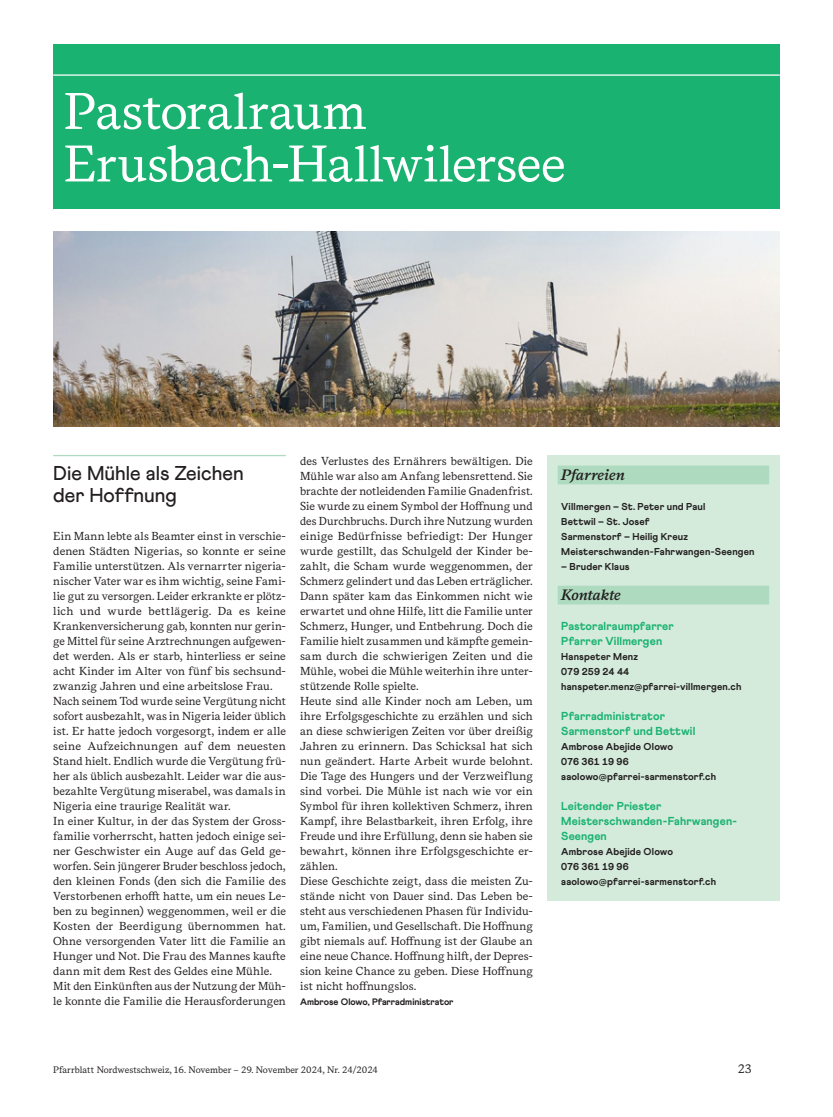
<style>
.page{position:relative;width:833px;height:1117px;background:#fff}
.page>*{position:absolute;margin:0;border:0;box-sizing:border-box;transform-origin:0 0}
.header_pastoral_federation{font:51.25px/52.5px "Messina Serif";letter-spacing:-.015em;color:#fff}
.t1{font:500 20px/22.5px "Athletics";color:#231f20}
.t2{font:italic 600 15px "Messina Serif";letter-spacing:-.005em;color:#231f20}
.t3{font:12.5px "Messina Serif";color:#231f20}
.paragraph{font:11.5px/15px "Messina Serif";color:#231f20;text-align:justify}
.subtitle{font:800 11.5px/15px "Athletics";letter-spacing:.01em;color:#1ab271}
.paragraph-2{font:800 10px/15px "Athletics";letter-spacing:.015em;color:#231f20}
.t4{font:9.38px "Messina Serif";color:#231f20}
.paragraph_small{font:800 9.38px "Athletics";color:#231f20}
</style>
<div class="page">
<hr style="left:53px;top:455px;width:233px;height:1px;background:#aedabf">
<div style="left:547px;top:455px;width:233px;height:39px;background:#d4ebdc"></div>
<div style="left:557px;top:465px;width:212px;height:19px;background:#aedabf"></div>
<div style="left:547px;top:494px;width:233px;height:90px;background:#d4ebdc"></div>
<div style="left:547px;top:575px;width:233px;height:39px;background:#d4ebdc"></div>
<div style="left:557px;top:585px;width:212px;height:19px;background:#aedabf"></div>
<div style="left:547px;top:605px;width:233px;height:39px;background:#d4ebdc"></div>
<div style="left:547px;top:644px;width:233px;height:60px;background:#d4ebdc"></div>
<div style="left:547px;top:695px;width:233px;height:39px;background:#d4ebdc"></div>
<div style="left:547px;top:734px;width:233px;height:60px;background:#d4ebdc"></div>
<div style="left:547px;top:785px;width:233px;height:39px;background:#d4ebdc"></div>
<div style="left:547px;top:800px;width:233px;height:54px;background:#d4ebdc"></div>
<div style="left:547px;top:839px;width:233px;height:60px;background:#d4ebdc"></div>
<div style="left:53px;top:44px;width:727px;height:165px;background:#1ab271"></div>
<hr style="left:53px;top:74px;width:727px;height:2px;background:#fff">
<img style="left:53px;top:232px;width:727px;height:194px">
<p class="header_pastoral_federation" style="left:64px;top:85px;width:503px">Pastoralraum<br>Erusbach-Hallwilersee</p>
<p class="t1" style="left:53px;top:461px;width:192px">Die Mühle als Zeichen der Hoffnung</p>
<p class="paragraph" style="left:53px;top:528px;width:234px">Ein Mann lebte als Beamter einst in verschie&shy;denen Städten Nigerias, so konnte er seine Familie unterstützen. Als vernarrter nigeria&shy;nischer Vater war es ihm wichtig, seine Fami&shy;lie gut zu versorgen. Leider erkrankte er plötz&shy;lich und wurde bettlägerig. Da es keine Krankenversicherung gab, konnten nur gerin&shy;ge Mittel für seine Arztrechnungen aufgewen&shy;det werden. Als er starb, hinterliess er seine acht Kinder im Alter von fünf bis sechsund&shy;zwanzig Jahren und eine arbeitslose Frau.</p>
<p class="paragraph" style="left:53px;top:693px;width:234px">Nach seinem Tod wurde seine Vergütung nicht sofort ausbezahlt, was in Nigeria leider üblich ist. Er hatte jedoch vorgesorgt, indem er alle seine Aufzeichnungen auf dem neuesten Stand hielt. Endlich wurde die Vergütung frü&shy;her als üblich ausbezahlt. Leider war die aus&shy;bezahlte Vergütung miserabel, was damals in Nigeria eine traurige Realität war.</p>
<p class="paragraph" style="left:53px;top:813px;width:234px">In einer Kultur, in der das System der Gross&shy;familie vorherrscht, hatten jedoch einige sei&shy;ner Geschwister ein Auge auf das Geld ge&shy;worfen. Sein jüngerer Bruder beschloss jedoch, den kleinen Fonds (den sich die Familie des Verstorbenen erhofft hatte, um ein neues Le&shy;ben zu beginnen) weggenommen, weil er die Kosten der Beerdigung übernommen hat.<br>Ohne versorgenden Vater litt die Familie an Hunger und Not. Die Frau des Mannes kaufte dann mit dem Rest des Geldes eine Mühle.</p>
<p class="paragraph" style="left:53px;top:978px;width:234px">Mit den Einkünften aus der Nutzung der Müh&shy;le konnte die Familie die Herausforderungen</p>
<p class="paragraph" style="left:300px;top:453px;width:234px">des Verlustes des Ernährers bewältigen. Die Mühle war also am Anfang lebensrettend. Sie brachte der notleidenden Familie Gnadenfrist.<br>Sie wurde zu einem Symbol der Hoffnung und des Durchbruchs. Durch ihre Nutzung wurden einige Bedürfnisse befriedigt: Der Hunger wurde gestillt, das Schulgeld der Kinder be&shy;zahlt, die Scham wurde weggenommen, der Schmerz gelindert und das Leben erträglicher.<br>Dann später kam das Einkommen nicht wie erwartet und ohne Hilfe, litt die Familie unter Schmerz, Hunger, und Entbehrung. Doch die Familie hielt zusammen und kämpfte gemein&shy;sam durch die schwierigen Zeiten und die Mühle, wobei die Mühle weiterhin ihre unter&shy;stützende Rolle spielte.</p>
<p class="paragraph" style="left:300px;top:693px;width:234px">Heute sind alle Kinder noch am Leben, um ihre Erfolgsgeschichte zu erzählen und sich an diese schwierigen Zeiten vor über dreißig Jahren zu erinnern. Das Schicksal hat sich nun geändert. Harte Arbeit wurde belohnt.<br>Die Tage des Hungers und der Verzweiflung sind vorbei. Die Mühle ist nach wie vor ein Symbol für ihren kollektiven Schmerz, ihren Kampf, ihre Belastbarkeit, ihren Erfolg, ihre Freude und ihre Erfüllung, denn sie haben sie bewahrt, können ihre Erfolgsgeschichte er&shy;zählen.</p>
<p class="paragraph" style="left:300px;top:873px;width:234px">Diese Geschichte zeigt, dass die meisten Zu&shy;stände nicht von Dauer sind. Das Leben be&shy;steht aus verschiedenen Phasen für Individu&shy;um, Familien, und Gesellschaft. Die Hoffnung gibt niemals auf. Hoffnung ist der Glaube an eine neue Chance. Hoffnung hilft, der Depres&shy;sion keine Chance zu geben. Diese Hoffnung ist nicht hoffnungslos.</p>
<p class="paragraph_small" style="left:300px;top:996px;width:155px">Ambrose Olowo, Pfarradministrator</p>
<p class="t4" style="left:53px;top:1062px;width:326px">Pfarrblatt Nordwestschweiz, 16. November – 29. November 2024, Nr. 24/2024</p>
<p class="t2" style="left:561px;top:463px;width:65px">Pfarreien</p>
<p class="paragraph-2" style="left:561px;top:499px;width:195px">Villmergen – St. Peter und Paul<br>Bettwil – St. Josef<br>Sarmenstorf – Heilig Kreuz<br>Meisterschwanden-Fahrwangen-Seengen</p>
<p class="paragraph-2" style="left:561px;top:559px;width:70px">– Bruder Klaus</p>
<p class="t2" style="left:561px;top:583px;width:61px">Kontakte</p>
<p class="subtitle" style="left:561px;top:618px;width:114px">Pastoralraumpfarrer</p>
<p class="subtitle" style="left:561px;top:633px;width:102px">Pfarrer Villmergen</p>
<p class="paragraph-2" style="left:561px;top:649px;width:182px">Hanspeter Menz<br>079 259 24 44 hanspeter.menz@pfarrei-villmergen.ch</p>
<p class="subtitle" style="left:561px;top:708px;width:105px">Pfarradministrator</p>
<p class="subtitle" style="left:561px;top:723px;width:136px">Sarmenstorf und Bettwil</p>
<p class="paragraph-2" style="left:561px;top:739px;width:156px">Ambrose Abejide Olowo<br>076 361 19 96 aaolowo@pfarrei-sarmenstorf.ch</p>
<p class="subtitle" style="left:561px;top:798px;width:102px">Leitender Priester</p>
<p class="subtitle" style="left:561px;top:813px;width:177px">Meisterschwanden-Fahrwangen-<br>Seengen</p>
<p class="paragraph-2" style="left:561px;top:844px;width:156px">Ambrose Abejide Olowo<br>076 361 19 96 aaolowo@pfarrei-sarmenstorf.ch</p>
<p class="t3" style="left:737px;top:1059px;width:15px">23</p>
</div>
